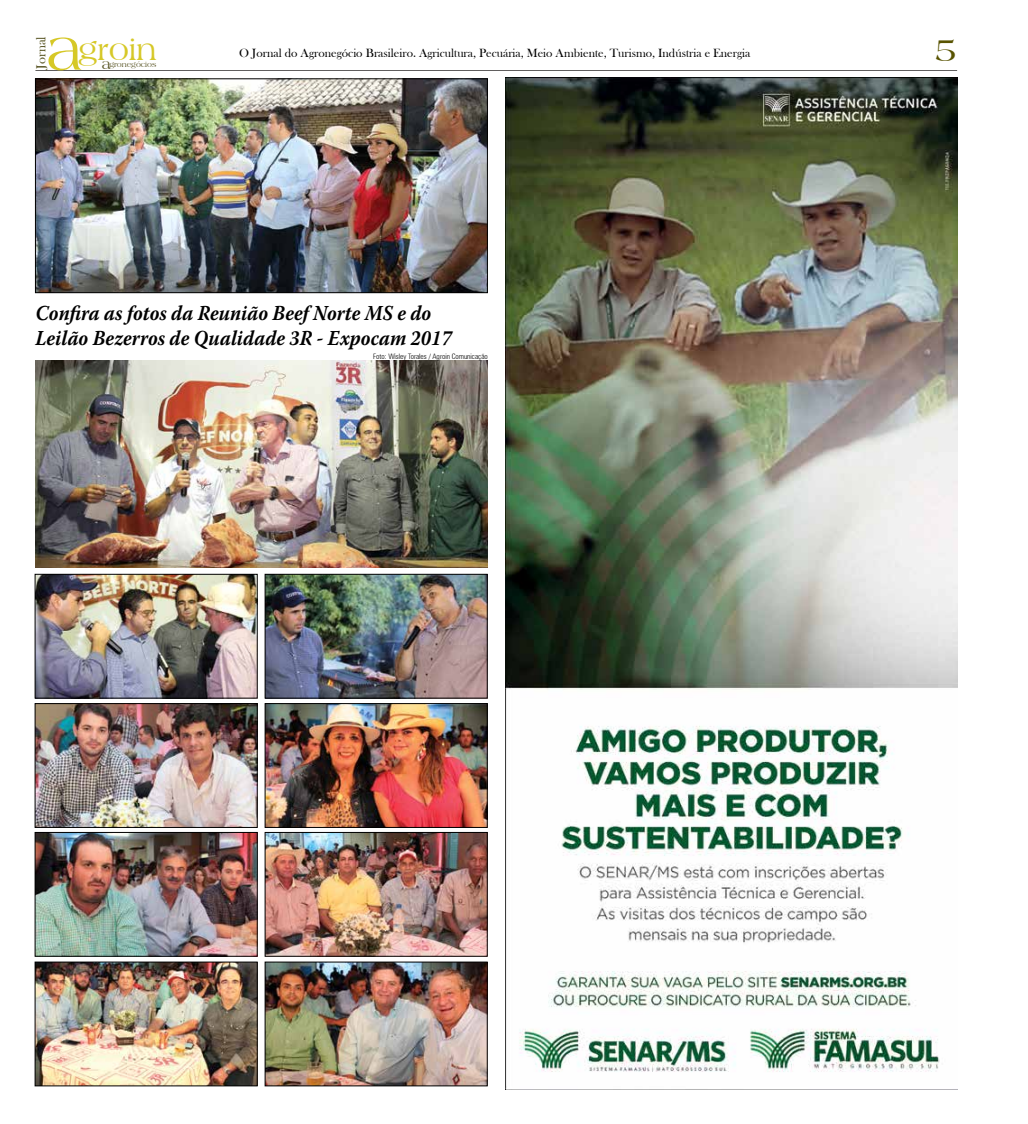
<style>
.page{position:relative;width:1028px;height:1124px;background:#fff}
.page>*{position:absolute;margin:0;border:0;box-sizing:border-box;transform-origin:0 0}
.t1{font:33.75px "Americana BT";color:#585300}
.t2{font:31.25px "Americana BT";color:#d6c827}
.t3{font:italic 700 21.25px/25.5px "Warnock Pro";color:#000;scale:.9 1}
.t4{font:13.5px "Bask Old Face";color:#585423}
.t5{font:12.25px "Bask Old Face";color:#000}
.t6{font:7.62px "Americana BT";color:#585423}
.t7{font:300 condensed 7.5px "Zurich BT";color:#000}
.s1{font-size:60px}
.s2{font-size:14.62px}
</style>
<div class="page">
<hr style="left:35px;top:70px;width:922px;height:1px;background:#221f20">
<img style="left:505px;top:77px;width:452px;height:1011px">
<img style="left:37px;top:81px;width:448px;height:210px">
<div style="left:35px;top:79px;width:452px;height:214px;border:1px solid #000"></div>
<img style="left:35px;top:360px;width:452px;height:207px">
<img style="left:37px;top:576px;width:218px;height:120px">
<div style="left:35px;top:574px;width:222px;height:124px;border:1px solid #000"></div>
<img style="left:267px;top:576px;width:218px;height:120px">
<div style="left:265px;top:574px;width:222px;height:124px;border:1px solid #000"></div>
<img style="left:37px;top:705px;width:218px;height:120px">
<div style="left:35px;top:703px;width:222px;height:124px;border:1px solid #000"></div>
<img style="left:267px;top:705px;width:218px;height:120px">
<div style="left:265px;top:703px;width:222px;height:124px;border:1px solid #000"></div>
<img style="left:37px;top:834px;width:218px;height:120px">
<div style="left:35px;top:832px;width:222px;height:124px;border:1px solid #000"></div>
<img style="left:267px;top:834px;width:218px;height:120px">
<div style="left:265px;top:832px;width:222px;height:124px;border:1px solid #000"></div>
<img style="left:37px;top:963px;width:218px;height:120px">
<div style="left:35px;top:961px;width:222px;height:124px;border:1px solid #000"></div>
<img style="left:267px;top:963px;width:218px;height:120px">
<div style="left:265px;top:961px;width:222px;height:124px;border:1px solid #000"></div>
<p class="t4" style="left:34px;top:69px;width:34px;rotate:-90deg">Jornal</p>
<h2 class="t2" style="left:46px;top:32px;width:112px"><span class="s1">a</span>groin</h2>
<p class="t6" style="left:102px;top:60px;width:56px"><span class="s2">a</span>gronegócios</p>
<p class="t5" style="left:239px;top:46px;width:512px">O Jornal do Agronegócio Brasileiro. Agricultura, Pecuária, Meio Ambiente, Turismo, Indústria e Energia</p>
<h1 class="t1" style="left:935px;top:30px;width:23px">5</h1>
<h3 class="t3" style="left:35px;top:299px;width:464px">Confira as fotos da Reunião Beef Norte MS e do<br>Leilão Bezerros de Qualidade 3R - Expocam 2017</h3>
<p class="t7" style="left:373px;top:352px;width:116px">Foto: Wisley Torales / Agroin Comunicação</p>
</div>
